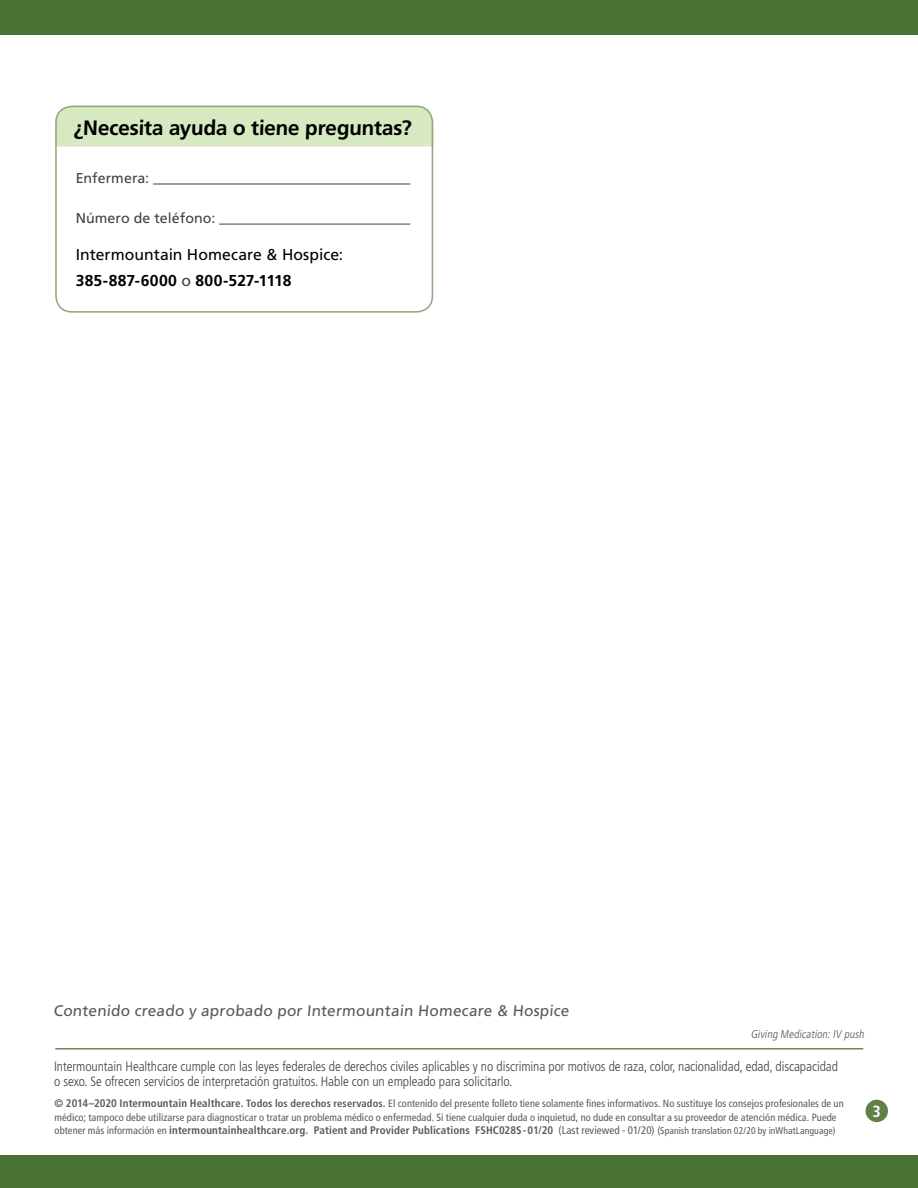
<style>
.page{position:relative;width:918px;height:1188px;background:#fff}
.page>*{position:absolute;margin:0;border:0;box-sizing:border-box;transform-origin:0 0}
.Opening_paragraph{font:700 20.85px "Frutiger LT Std";color:#000}
.t1{font:700 condensed 16.2px "Frutiger LT Std";color:#fff}
.Main_table{font:15.75px "Frutiger LT Std";color:#000}
.Main_table-2{font:700 15.75px "Frutiger LT Std";letter-spacing:.01em;color:#000}
.t2{font:15.3px "Frutiger LT Std";color:#58595b}
.Main_table-3{font:14.25px "Frutiger LT Std";letter-spacing:.005em;color:#414042}
.t3{font:300 condensed 13.5px/15.8px "Frutiger LT Std";letter-spacing:-.005em;color:#414042}
.t4{font:italic 300 condensed 11.25px "Frutiger LT Std";color:#4d4d4f}
.Footer___h6{font:700 condensed 10.95px "Frutiger LT Std";letter-spacing:.01em;color:#58595b}
.Footer___h6-2{font:condensed 10.5px/13.5px "Frutiger LT Std";letter-spacing:.005em;color:#58595b}
.s1{font-weight:400;color:#414042}
.s2{font-weight:700;font-size:10.95px}
.s3{font-weight:700}
.s4{font-weight:400;font-size:10.5px}
.s5{font-weight:400}
.s6{font-weight:400;font-size:9.75px}
</style>
<div class="page">
<div style="left:0;top:0;width:918px;height:35px;background:#497235"></div>
<div style="left:0;top:1156px;width:918px;height:32px;background:#497235"></div>
<div style="left:866px;top:1100px;width:22px;height:22px;background:#618047;border-radius:50%"></div>
<hr style="left:55px;top:1048px;width:808px;height:2px;background:#708a57">
<div style="left:56px;top:105px;width:378px;height:41px;background:#d7e9c1"></div>
<hr style="left:153px;top:184px;width:257px;height:1px;background:#414042">
<hr style="left:219px;top:224px;width:191px;height:1px;background:#414042">
<div style="left:55px;top:106px;width:378px;height:207px;border:2px solid #98a783;border-radius:16px"></div>
<p class="Opening_paragraph" style="left:74px;top:115px;width:340px">¿Necesita ayuda o tiene preguntas?</p>
<p class="Main_table-3" style="left:76px;top:169px;width:75px">Enfermera:</p>
<p class="Main_table-3" style="left:76px;top:209px;width:141px">Número de teléfono:</p>
<p class="Main_table" style="left:76px;top:245px;width:269px">Intermountain Homecare &amp; Hospice:</p>
<p class="Main_table-2" style="left:76px;top:272px;width:217px">385-887-6000 <span class="s1">o</span> 800-527-1118</p>
<p class="t2" style="left:53px;top:1001px;width:519px">Contenido creado y aprobado por Intermountain Homecare &amp; Hospice</p>
<p class="t4" style="left:751px;top:1027px;width:117px">Giving Medication:IV push</p>
<p class="t3" style="left:54px;top:1058px;width:786px">Intermountain Healthcare cumple con las leyes federales de derechos civiles aplicables y no discrimina por motivos de raza, color, nacionalidad, edad, discapacidad o sexo. Se ofrecen servicios de interpretación gratuitos. Hable con un empleado para solicitarlo.</p>
<p class="Footer___h6-2" style="left:54px;top:1097px;width:791px"><span class="s2">© 2014–2020 Intermountain Healthcare.</span> <span class="s3">Todos los derechos reservados.</span> El contenido del presente folleto tiene solamente fines informativos. No sustituye los consejos profesionales de un médico; tampoco debe utilizarse para diagnosticar o tratar un problema médico o enfermedad. Si tiene cualquier duda o inquietud, no dude en consultar a su proveedor de atención médica. Puede</p>
<p class="Footer___h6" style="left:54px;top:1124px;width:782px"><span class="s4">obtener más información en</span> intermountainhealthcare.org. Patient and Provider Publications FSHC028S-01/20 <span class="s5">(Last reviewed - 01/20)</span> <span class="s4">(</span><span class="s6">Spanish translation 02/20 by inWhatLanguage)</span></p>
<h2 class="t1" style="left:873px;top:1101px;width:10px">3</h2>
</div>
